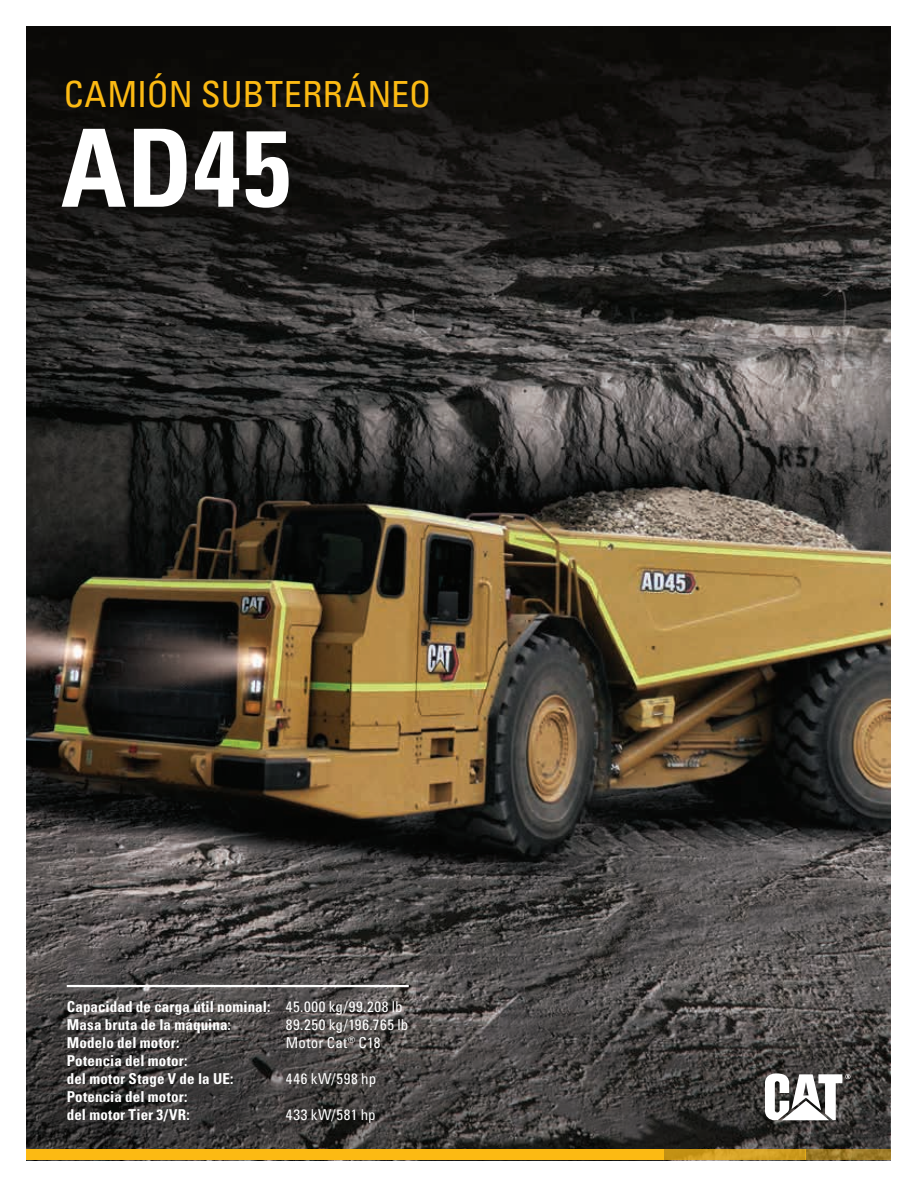
<style>
.page{position:relative;width:918px;height:1188px;background:#fff}
.page>*{position:absolute;margin:0;border:0;box-sizing:border-box;transform-origin:0 0}
.t1{font:700 condensed 108px "Univers LT Std";letter-spacing:.005em;color:#fff}
.t2{font:condensed 36px "Univers LT Std";letter-spacing:.01em;color:#fcba13}
.front_page_spec{font:700 condensed 15px/18px "Univers LT Std";letter-spacing:.01em;color:#fff}
.front_page_spec-2{font:condensed 15px "Univers LT Std";letter-spacing:.03em;color:#fff}
.s1{font-weight:400}
</style>
<div class="page">
<img style="left:26px;top:26px;width:864px;height:972px">
<svg style="left:26px;top:998px;width:864px;height:152px;background:#423f3d"></svg>
<div style="left:26px;top:1150px;width:638px;height:10px;background:#fcba13"></div>
<svg style="left:806px;top:1150px;width:84px;height:10px"></svg>
<svg style="left:664px;top:1150px;width:142px;height:10px"></svg>
<svg style="left:765px;top:1073px;width:85px;height:47px"></svg>
<hr style="left:67px;top:985px;width:342px;height:2px;background:#fff">
<p class="t2" style="left:64px;top:71px;width:369px">CAMIÓN SUBTERRÁNEO</p>
<p class="t1" style="left:62px;top:55px;width:295px">794 AC</p>
<p class="t1" style="left:61px;top:102px;width:231px">AD45</p>
<p class="front_page_spec" style="left:67px;top:998px;width:338px">Capacidad de carga útil nominal: <span class="s1">45.000 kg/99.208 lb</span></p>
<p class="front_page_spec" style="left:67px;top:1016px;width:166px">Masa bruta de la máquina:</p>
<p class="front_page_spec-2" style="left:286px;top:1015px;width:124px">89.250 kg/196.765 lb</p>
<p class="front_page_spec" style="left:67px;top:1034px;width:114px">Modelo del motor:</p>
<p class="front_page_spec-2" style="left:286px;top:1033px;width:96px">Motor Cat<sup>®</sup> C18</p>
<p class="front_page_spec" style="left:67px;top:1052px;width:168px">Potencia del motor:<br>del motor Stage V de la UE:</p>
<p class="front_page_spec-2" style="left:286px;top:1069px;width:92px">446 kW/598 hp</p>
<p class="front_page_spec" style="left:67px;top:1088px;width:125px">Potencia del motor: del motor Tier 3/VR:</p>
<p class="front_page_spec-2" style="left:286px;top:1105px;width:92px">433 kW/581 hp</p>
</div>
